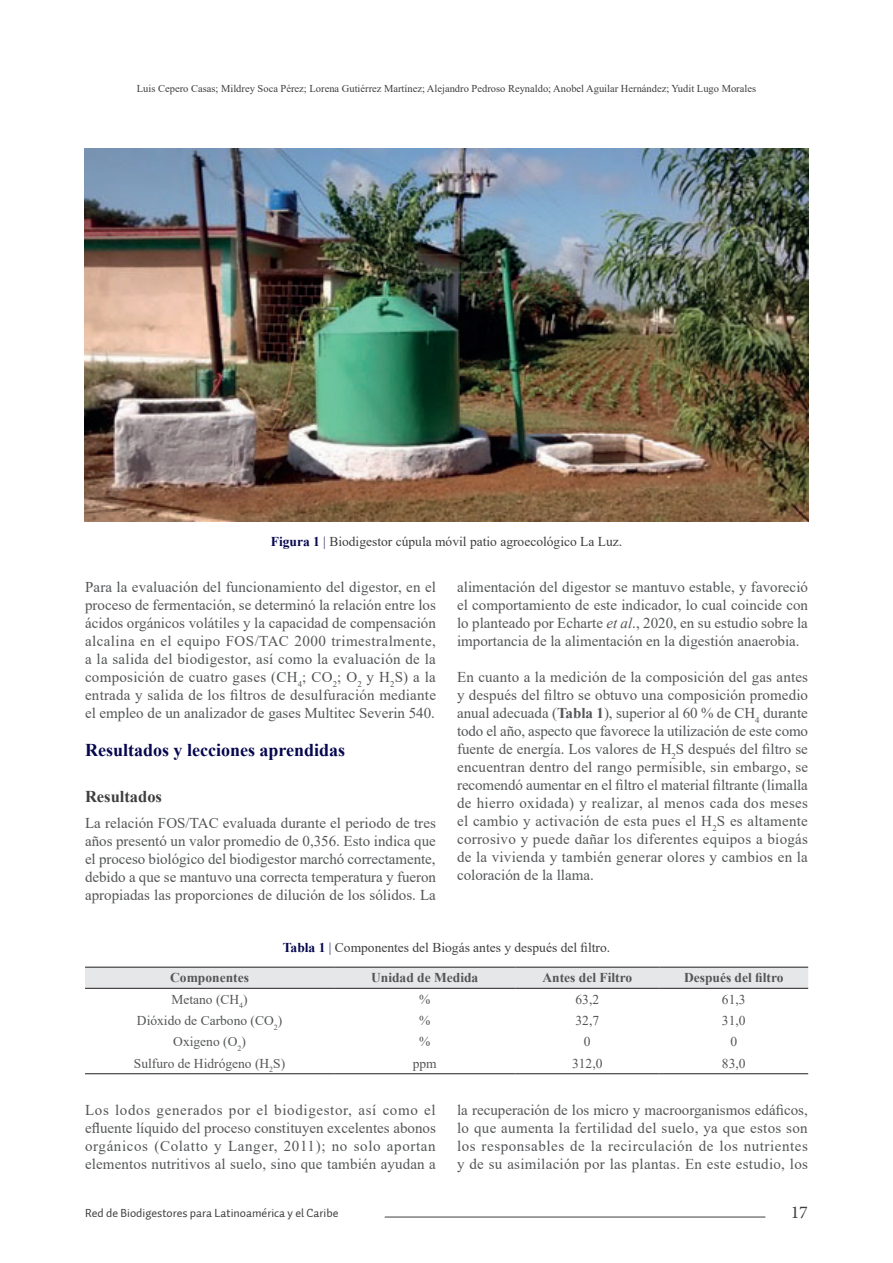
<style>
.page{position:relative;width:893px;height:1263px;background:#fff}
.page>*{position:absolute;margin:0;border:0;box-sizing:border-box;transform-origin:0 0}
.t1{font:700 18px "Times New Roman";color:#06074e}
.t2{font:18px "Minion Pro";color:#3e3e3f}
.t3{font:700 16.5px "Times New Roman";color:#3e3e3f}
.t4{font:15px/18px "Times New Roman";color:#545557;text-align:justify}
.t5{font:13.5px "Times New Roman";color:#3e3e3f}
.t6{font:13.5px "Times New Roman";color:#545557}
.t7{font:700 13.5px "Times New Roman";color:#545557}
.t8{font:12px "Auto 1 Regular LF";color:#3e3e3f}
.t9{font:10.5px "Times New Roman";color:#3e3e3f}
.s1{font-weight:700;color:#06074e}
.s2{color:#181959}
.s3{font-style:italic}
.s4{font-weight:700}
</style>
<div class="page">
<hr style="left:385px;top:1217px;width:380px;height:1px;background:#3e3e3f">
<img style="left:84px;top:149px;width:725px;height:372px">
<div style="left:85px;top:968px;width:723px;height:20px;background:#e6e7e9"></div>
<hr style="left:85px;top:967px;width:249px;height:1px;background:#231f20">
<hr style="left:334px;top:967px;width:181px;height:1px;background:#231f20">
<hr style="left:515px;top:967px;width:144px;height:1px;background:#231f20">
<hr style="left:659px;top:967px;width:149px;height:1px;background:#231f20">
<hr style="left:85px;top:988px;width:249px;height:1px;background:#231f20">
<hr style="left:334px;top:988px;width:181px;height:1px;background:#231f20">
<hr style="left:515px;top:988px;width:144px;height:1px;background:#231f20">
<hr style="left:659px;top:988px;width:149px;height:1px;background:#231f20">
<hr style="left:85px;top:1073px;width:249px;height:1px;background:#231f20">
<hr style="left:334px;top:1073px;width:181px;height:1px;background:#231f20">
<hr style="left:515px;top:1073px;width:144px;height:1px;background:#231f20">
<hr style="left:659px;top:1073px;width:149px;height:1px;background:#231f20">
<p class="t9" style="left:137px;top:81px;width:621px">Luis Cepero Casas; Mildrey Soca Pérez; Lorena Gutiérrez Martínez; Alejandro Pedroso Reynaldo; Anobel Aguilar Hernández; Yudit Lugo Morales</p>
<p class="t5" style="left:271px;top:532px;width:353px"><span class="s1">Figura 1</span> <span class="s2">|</span> Biodigestor cúpula móvil patio agroecológico La Luz.</p>
<p class="t4" style="left:85px;top:577px;width:352px">Para la evaluación del funcionamiento del digestor, en el proceso de fermentación, se determinó la relación entre los ácidos orgánicos volátiles y la capacidad de compensación alcalina en el equipo FOS/TAC 2000 trimestralmente, a la salida del biodigestor, así como la evaluación de la composición de cuatro gases (CH<sub>4</sub>; CO<sub>2</sub>; O<sub>2</sub> y H<sub>2</sub>S) a la entrada y salida de los filtros de desulfuración mediante el empleo de un analizador de gases Multitec Severin 540.</p>
<p class="t1" style="left:85px;top:737px;width:262px">Resultados y lecciones aprendidas</p>
<p class="t3" style="left:85px;top:784px;width:79px">Resultados</p>
<p class="t4" style="left:85px;top:814px;width:352px">La relación FOS/TAC evaluada durante el periodo de tres años presentó un valor promedio de 0,356. Esto indica que el proceso biológico del biodigestor marchó correctamente, debido a que se mantuvo una correcta temperatura y fueron apropiadas las proporciones de dilución de los sólidos. La</p>
<p class="t4" style="left:457px;top:577px;width:352px">alimentación del digestor se mantuvo estable, y favoreció el comportamiento de este indicador, lo cual coincide con lo planteado por Echarte <span class="s3">et al</span>., 2020, en su estudio sobre la importancia de la alimentación en la digestión anaerobia.</p>
<p class="t4" style="left:457px;top:667px;width:352px">En cuanto a la medición de la composición del gas antes y después del filtro se obtuvo una composición promedio anual adecuada (<span class="s4">Tabla 1</span>), superior al 60 % de CH<sub>4</sub> durante todo el año, aspecto que favorece la utilización de este como fuente de energía. Los valores de H<sub>2</sub>S después del filtro se encuentran dentro del rango permisible, sin embargo, se recomendó aumentar en el filtro el material filtrante (limalla de hierro oxidada) y realizar, al menos cada dos meses el cambio y activación de esta pues el H<sub>2</sub>S es altamente corrosivo y puede dañar los diferentes equipos a biogás de la vivienda y también generar olores y cambios en la coloración de la llama.</p>
<p class="t5" style="left:283px;top:938px;width:329px"><span class="s1">Tabla 1</span> <span class="s2">|</span> Componentes del Biogás antes y después del filtro.</p>
<p class="t7" style="left:170px;top:968px;width:80px">Componentes</p>
<p class="t7" style="left:371px;top:968px;width:109px">Unidad de Medida</p>
<p class="t7" style="left:542px;top:968px;width:91px">Antes del Filtro</p>
<p class="t7" style="left:684px;top:968px;width:101px">Después del filtro</p>
<p class="t6" style="left:171px;top:990px;width:78px">Metano (CH<sub>4</sub>)</p>
<p class="t6" style="left:419px;top:990px;width:13px">%</p>
<p class="t6" style="left:575px;top:990px;width:25px">63,2</p>
<p class="t6" style="left:722px;top:990px;width:25px">61,3</p>
<p class="t6" style="left:137px;top:1011px;width:147px">Dióxido de Carbono (CO<sub>2</sub>)</p>
<p class="t6" style="left:419px;top:1011px;width:13px">%</p>
<p class="t6" style="left:575px;top:1011px;width:25px">32,7</p>
<p class="t6" style="left:722px;top:1011px;width:25px">31,0</p>
<p class="t6" style="left:173px;top:1032px;width:74px">Oxigeno (O<sub>2</sub>)</p>
<p class="t6" style="left:419px;top:1032px;width:13px">%</p>
<p class="t6" style="left:584px;top:1032px;width:8px">0</p>
<p class="t6" style="left:730px;top:1032px;width:8px">0</p>
<p class="t6" style="left:134px;top:1054px;width:153px">Sulfuro de Hidrógeno (H<sub>2</sub>S)</p>
<p class="t6" style="left:413px;top:1054px;width:26px">ppm</p>
<p class="t6" style="left:572px;top:1054px;width:32px">312,0</p>
<p class="t6" style="left:722px;top:1054px;width:25px">83,0</p>
<p class="t4" style="left:85px;top:1100px;width:352px">Los lodos generados por el biodigestor, así como el efluente líquido del proceso constituyen excelentes abonos orgánicos (Colatto y Langer, 2011); no solo aportan elementos nutritivos al suelo, sino que también ayudan a</p>
<p class="t4" style="left:457px;top:1100px;width:352px">la recuperación de los micro y macroorganismos edáficos, lo que aumenta la fertilidad del suelo, ya que estos son los responsables de la recirculación de los nutrientes y de su asimilación por las plantas. En este estudio, los</p>
<p class="t8" style="left:85px;top:1205px;width:255px">Red de Biodigestores para Latinoamérica y el Caribe</p>
<p class="t2" style="left:791px;top:1200px;width:19px">17</p>
</div>
